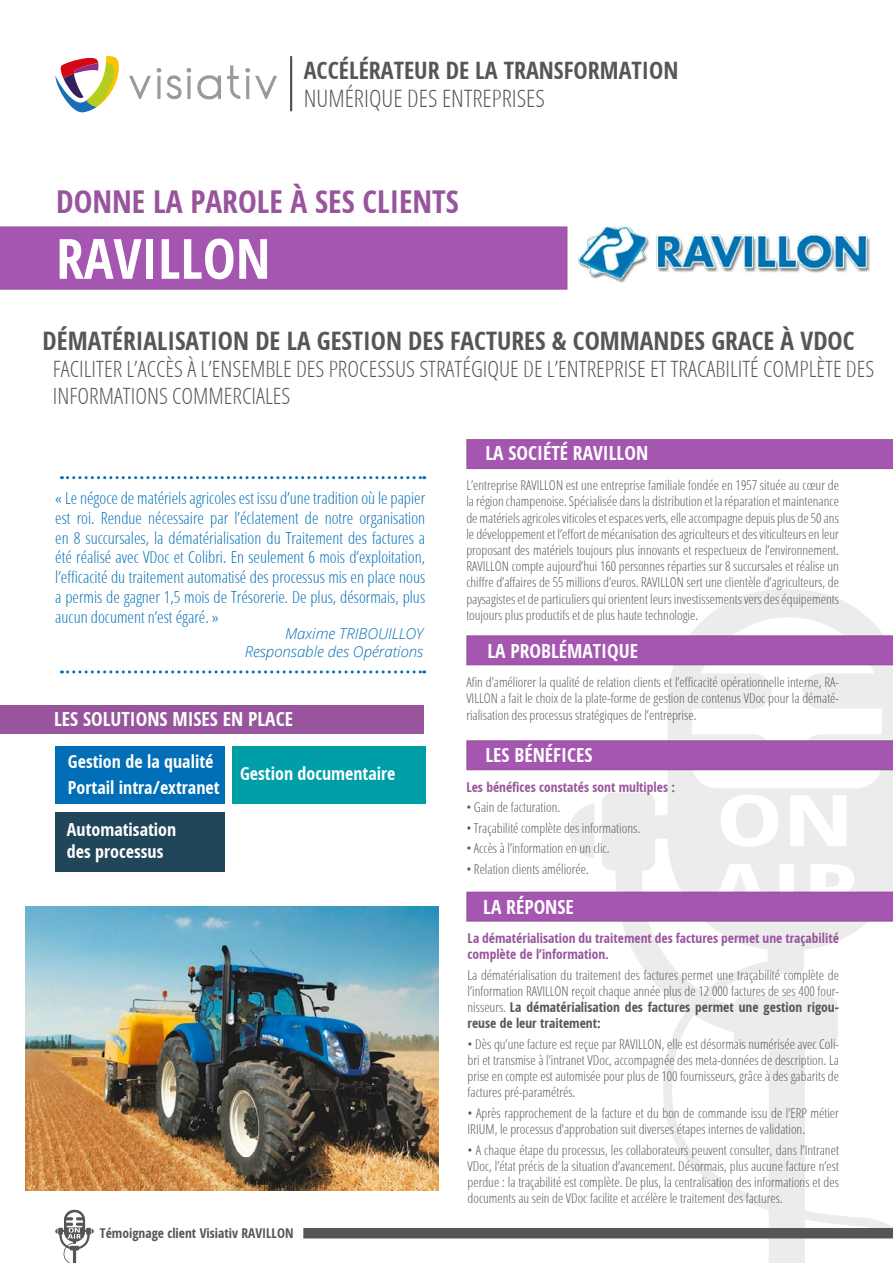
<style>
.page{position:relative;width:893px;height:1263px;background:#fff}
.page>*{position:absolute;margin:0;border:0;box-sizing:border-box;transform-origin:0 0}
.t1{font:700 condensed 55.5px "Open Sans";color:#fff}
.t2{font:700 condensed 31.5px "Open Sans";color:#98559d}
.t3{font:700 condensed 25.5px "Open Sans";color:#565654}
.t4{font:700 condensed 24px "Open Sans";color:#565654}
.t5{font:300 condensed 24px "Open Sans";color:#565654}
.t6{font:300 condensed 22.5px/27px "Open Sans";color:#565654}
.t7{font:700 condensed 19.5px "Open Sans";color:#fff}
.t8{font:700 condensed 18px/25.8px "Open Sans";color:#fff}
.t9{font:300 condensed 16.5px/19.8px "Open Sans";color:#006fb7;text-align:justify}
.t10{font:italic 300 15px/18px "Open Sans";color:#006fb7;text-align:right}
.t11{font:300 condensed 13.5px/16.2px "Open Sans";color:#565654;text-align:justify}
.t12{font:700 condensed 13.5px/16.2px "Open Sans";color:#98559d}
.t13{font:700 condensed 13.5px "Open Sans";color:#565654}
.s1{font-weight:700}
</style>
<div class="page">
<svg style="left:667px;top:589px;width:226px;height:203px"></svg>
<div style="left:0;top:226px;width:567px;height:64px;background:#a456b1"></div>
<svg style="left:466px;top:439px;width:427px;height:30px;background:#a356af"></svg>
<div style="left:0;top:705px;width:423px;height:28px;background:#98559d"></div>
<svg style="left:466px;top:635px;width:427px;height:30px;background:#a357af"></svg>
<svg style="left:55px;top:55px;width:64px;height:58px"></svg>
<svg style="left:129px;top:76px;width:22px;height:23px"></svg>
<svg style="left:157px;top:68px;width:34px;height:31px"></svg>
<svg style="left:197px;top:75px;width:24px;height:24px"></svg>
<svg style="left:227px;top:65px;width:50px;height:34px"></svg>
<hr style="left:290px;top:56px;width:2px;height:55px;background:#565654">
<svg style="left:61px;top:476px;width:364px;height:3px"></svg>
<svg style="left:61px;top:670px;width:364px;height:3px"></svg>
<svg style="left:55px;top:1210px;width:39px;height:53px"></svg>
<div style="left:303px;top:1228px;width:590px;height:10px;background:#565654"></div>
<svg style="left:466px;top:740px;width:427px;height:30px;background:#a357af"></svg>
<svg style="left:466px;top:792px;width:427px;height:471px"></svg>
<div style="left:232px;top:746px;width:193px;height:58px;background:#009fa8"></div>
<div style="left:55px;top:746px;width:170px;height:58px;background:#006fb7"></div>
<div style="left:55px;top:811px;width:170px;height:60px;background:#224659"></div>
<img style="left:578px;top:226px;width:292px;height:57px">
<img style="left:25px;top:907px;width:414px;height:283px">
<h3 class="t4" style="left:304px;top:56px;width:376px">ACCÉLÉRATEUR DE LA TRANSFORMATION</h3>
<h3 class="t5" style="left:304px;top:85px;width:243px">NUMÉRIQUE DES ENTREPRISES</h3>
<h2 class="t2" style="left:56px;top:184px;width:404px">DONNE LA PAROLE À SES CLIENTS</h2>
<h1 class="t1" style="left:56px;top:227px;width:216px">RAVILLON</h1>
<h3 class="t3" style="left:43px;top:326px;width:813px">DÉMATÉRIALISATION DE LA GESTION DES FACTURES &amp; COMMANDES GRACE À VDOC</h3>
<h3 class="t6" style="left:53px;top:355px;width:823px">FACILITER L’ACCÈS À L’ENSEMBLE DES PROCESSUS STRATÉGIQUE DE L’ENTREPRISE ET TRACABILITÉ COMPLÈTE DES<br>INFORMATIONS COMMERCIALES</h3>
<h3 class="t7" style="left:485px;top:442px;width:164px">LA SOCIÉTÉ RAVILLON</h3>
<p class="t9" style="left:55px;top:488px;width:371px">« Le négoce de matériels agricoles est issu d’une tradition où le papier est roi. Rendue nécessaire par l’éclatement de notre organisation en 8 succursales, la dématérialisation du Traitement des factures a été réalisé avec VDoc et Colibri. En seulement 6 mois d’exploitation, l’efficacité du traitement automatisé des processus mis en place nous a permis de gagner 1,5 mois de Trésorerie. De plus, désormais, plus aucun document n’est égaré. »</p>
<p class="t10" style="left:245px;top:624px;width:180px">Maxime TRIBOUILLOY<br>Responsable des Opérations</p>
<h3 class="t7" style="left:54px;top:708px;width:241px">LES SOLUTIONS MISES EN PLACE</h3>
<h3 class="t8" style="left:68px;top:749px;width:153px">Gestion de la qualité<br>Portail intra/extranet</h3>
<h3 class="t8" style="left:67px;top:819px;width:111px;line-height:21.6px">Automatisation des processus</h3>
<h3 class="t8" style="left:240px;top:761px;width:157px">Gestion documentaire</h3>
<p class="t13" style="left:100px;top:1225px;width:195px">Témoignage client Visiativ RAVILLON</p>
<p class="t11" style="left:466px;top:477px;width:374px">L’entreprise RAVILLON est une entreprise familiale fondée en 1957 située au cœur de la région champenoise. Spécialisée dans la distribution et la réparation et maintenance de matériels agricoles viticoles et espaces verts, elle accompagne depuis plus de 50 ans le développement et l’effort de mécanisation des agriculteurs et des viticulteurs en leur proposant des matériels toujours plus innovants et respectueux de l’environnement.<br>RAVILLON compte aujourd’hui 160 personnes réparties sur 8 succursales et réalise un chiffre d’affaires de 55 millions d’euros. RAVILLON sert une clientèle d’agriculteurs, de paysagistes et de particuliers qui orientent leurs investissements vers des équipements toujours plus productifs et de plus haute technologie.</p>
<h3 class="t7" style="left:487px;top:639px;width:152px">LA PROBLÉMATIQUE</h3>
<p class="t11" style="left:466px;top:674px;width:374px">Afin d’améliorer la qualité de relation clients et l’efficacité opérationnelle interne, RA-VILLON a fait le choix de la plate-forme de gestion de contenus VDoc pour la dématé&shy;rialisation des processus stratégiques de l’entreprise.</p>
<h3 class="t7" style="left:485px;top:744px;width:108px">LES BÉNÉFICES</h3>
<p class="t12" style="left:466px;top:779px;width:210px">Les bénéfices constatés sont multiples :</p>
<p class="t11" style="left:466px;top:799px;width:95px">• Gain de facturation.</p>
<p class="t11" style="left:466px;top:820px;width:175px">• Traçabilité complète des informations.</p>
<p class="t11" style="left:466px;top:840px;width:145px">• Accès à l’information en un clic.</p>
<p class="t11" style="left:466px;top:861px;width:124px">• Relation clients améliorée.</p>
<h3 class="t7" style="left:483px;top:896px;width:92px">LA RÉPONSE</h3>
<p class="t12" style="left:468px;top:930px;width:373px">La dématérialisation du traitement des factures permet une traçabilité complète de l’information.</p>
<p class="t11" style="left:468px;top:967px;width:373px">La dématérialisation du traitement des factures permet une traçabilité complète de l’information RAVILLON reçoit chaque année plus de 12 000 factures de ses 400 four&shy;nisseurs. <span class="s1">La dématérialisation des factures permet une gestion rigou&shy;reuse de leur traitement:</span></p>
<p class="t11" style="left:468px;top:1036px;width:373px">• Dès qu’une facture est reçue par RAVILLON, elle est désormais numérisée avec Coli&shy;bri et transmise à l’intranet VDoc, accompagnée des meta-données de description. La prise en compte est automisée pour plus de 100 fournisseurs, grâce à des gabarits de factures pré-paramétrés.</p>
<p class="t11" style="left:468px;top:1105px;width:373px">• Après rapprochement de la facture et du bon de commande issu de l’ERP métier<br>IRIUM, le processus d’approbation suit diverses étapes internes de validation.</p>
<p class="t11" style="left:468px;top:1142px;width:373px">• A chaque étape du processus, les collaborateurs peuvent consulter, dans l’Intranet VDoc, l’état précis de la situation d’avancement. Désormais, plus aucune facture n’est perdue : la traçabilité est complète. De plus, la centralisation des informations et des documents au sein de VDoc facilite et accélère le traitement des factures.</p>
</div>
